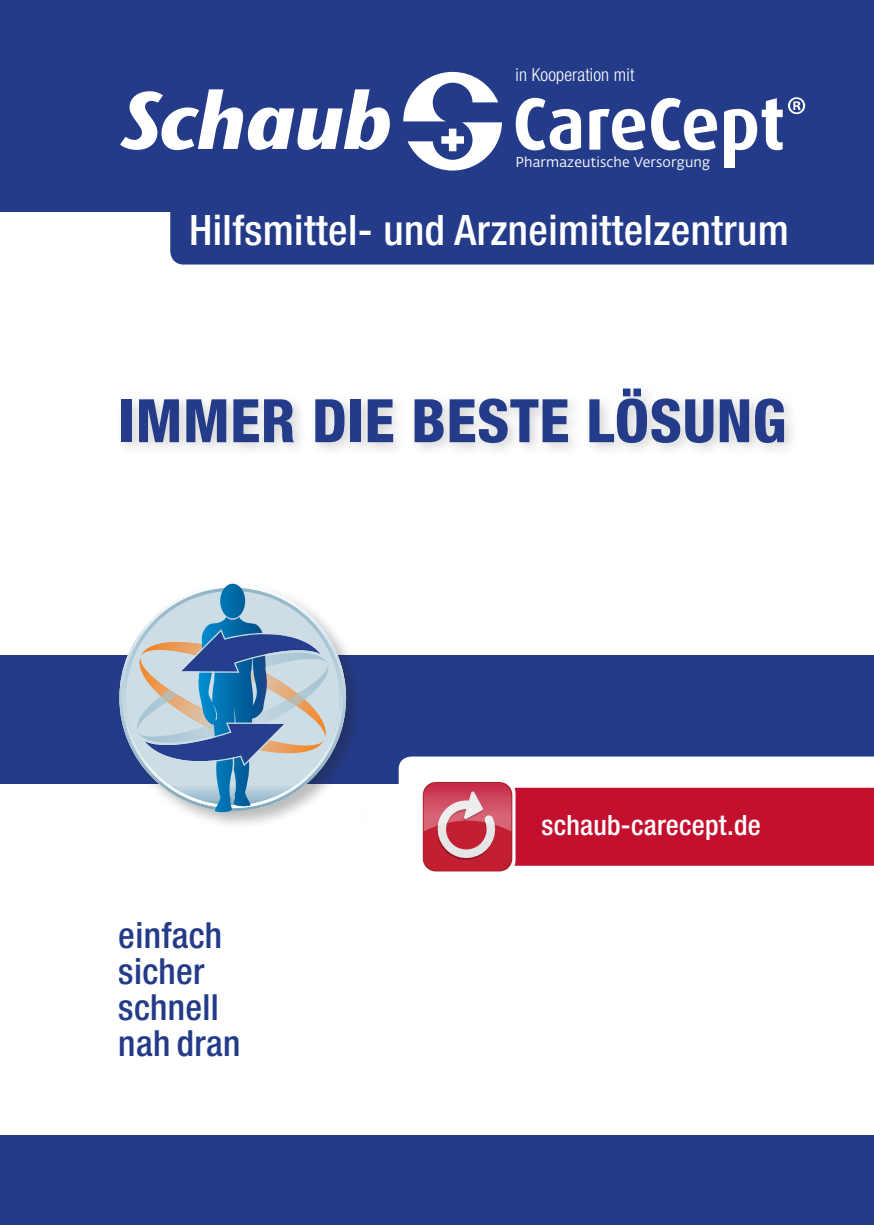
<style>
.page{position:relative;width:874px;height:1225px;background:#fff}
.page>*{position:absolute;margin:0;border:0;box-sizing:border-box;transform-origin:0 0}
.t1{font:800 condensed 60px "Helvetica Neue";letter-spacing:.01em;color:#233b88}
.t2{font:51.2px "Myriad Pro";color:#fff}
.t3{font:500 condensed 42px "Helvetica Neue";letter-spacing:.01em;color:#fff}
.t4{font:500 condensed 36px "Helvetica Neue";letter-spacing:.01em;color:#233b88}
.t5{font:500 condensed 28px "Helvetica Neue";letter-spacing:.01em;color:#fff}
.t6{font:300 condensed 18px "Helvetica Neue";letter-spacing:.01em;color:#fff}
.t7{font:14px "Fedra Sans Alt Pro";letter-spacing:.01em;color:#fff}
</style>
<div class="page">
<div style="left:0;top:655px;width:873px;height:129px;background:#233b88"></div>
<div style="left:0;top:1136px;width:873px;height:89px;background:#233b88"></div>
<div style="left:0;top:0;width:873px;height:211px;background:#233b88"></div>
<div style="left:115px;top:382px;width:683px;height:75px;background:#231f20;opacity:.2"></div>
<svg style="left:403px;top:72px;width:98px;height:99px"></svg>
<svg style="left:120px;top:89px;width:269px;height:61px"></svg>
<svg style="left:515px;top:98px;width:267px;height:70px"></svg>
<div style="left:170px;top:211px;width:703px;height:53px;background:#233b88"></div>
<div style="left:117px;top:581px;width:259px;height:249px;background:#231f20;opacity:.3"></div>
<img style="left:134px;top:761px;width:3px;height:14px">
<img style="left:119px;top:641px;width:14px;height:113px">
<img style="left:328px;top:745px;width:11px;height:21px">
<img style="left:343px;top:648px;width:3px;height:88px">
<img style="left:134px;top:621px;width:3px;height:20px">
<img style="left:328px;top:621px;width:3px;height:26px">
<img style="left:133px;top:745px;width:4px;height:16px">
<img style="left:328px;top:745px;width:4px;height:16px">
<img style="left:122px;top:641px;width:15px;height:60px">
<img style="left:328px;top:647px;width:15px;height:98px">
<div style="left:126px;top:591px;width:213px;height:214px;background:#cddde6;border-radius:50%"></div>
<svg style="left:137px;top:584px;width:191px;height:229px"></svg>
<svg style="left:419px;top:779px;width:96px;height:95px"></svg>
<div style="left:423px;top:783px;width:88px;height:87px;background:#c21f33;border-radius:13px"></div>
<svg style="left:398px;top:756px;width:475px;height:109px;background:#d6667a"></svg>
<img style="left:423px;top:783px;width:88px;height:48px">
<img style="left:437px;top:791px;width:57px;height:34px">
<p class="t6" style="left:515px;top:64px;width:120px">in Kooperation mit</p>
<p class="t7" style="left:515px;top:152px;width:196px">Pharmazeutische Versorgung</p>
<p class="t2" style="left:785px;top:84px;width:23px">®</p>
<p class="t3" style="left:189px;top:204px;width:601px">Hilfsmittel- und Arzneimittelzentrum</p>
<p class="t1" style="left:118px;top:384px;width:669px">IMMER DIE BESTE LÖSUNG</p>
<p class="t4" style="left:118px;top:913px;width:105px">einfach</p>
<p class="t4" style="left:118px;top:949px;width:88px">sicher</p>
<p class="t4" style="left:118px;top:985px;width:102px">schnell</p>
<p class="t4" style="left:118px;top:1021px;width:124px">nah dran</p>
<p class="t5" style="left:541px;top:808px;width:220px">schaub-carecept.de</p>
</div>
